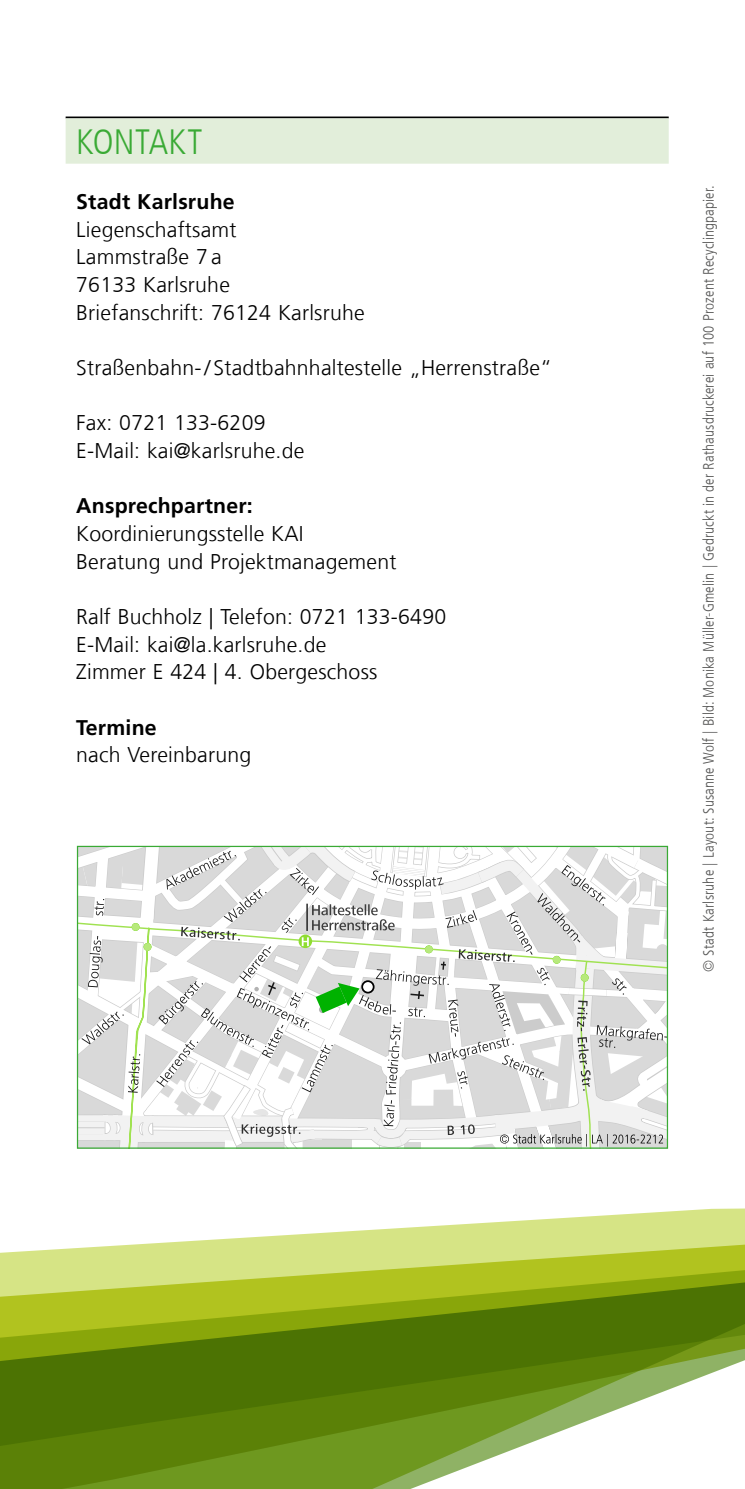
<style>
.page{position:relative;width:745px;height:1489px;background:#fff}
.page>*{position:absolute;margin:0;border:0;box-sizing:border-box;transform-origin:0 0}
.t1{font:300 condensed 35px "Frutiger For Karlsruhe";letter-spacing:.01em;color:#3aaa35}
.t2{font:300 21.25px/27.8px "Frutiger For Karlsruhe";letter-spacing:.01em;color:#000}
.t3{font:700 21.25px "Frutiger For Karlsruhe";letter-spacing:.01em;color:#000}
.t4{font:300 condensed 15px "Frutiger For Karlsruhe";letter-spacing:.01em;color:#575756}
</style>
<div class="page">
<svg style="left:0;top:979px;width:744px;height:509px"></svg>
<hr style="left:66px;top:116px;width:602px;height:2px;background:#000">
<div style="left:66px;top:118px;width:602px;height:46px;background:#e2eeda"></div>
<svg style="left:79px;top:847px;width:586px;height:299px"></svg>
<h1 class="t1" style="left:76px;top:122px;width:127px">KONTAKT</h1>
<p class="t3" style="left:76px;top:189px;width:160px">Stadt Karlsruhe</p>
<p class="t2" style="left:76px;top:216px;width:290px">Liegenschaftsamt<br>Lammstraße 7 a<br>76133 Karlsruhe<br>Briefanschrift: 76124 Karlsruhe</p>
<p class="t2" style="left:76px;top:354px;width:477px">Straßenbahn-/ Stadtbahnhaltestelle „Herrenstraße“</p>
<p class="t2" style="left:76px;top:409px;width:229px">Fax: 0721 133-6209<br>E-Mail: kai@karlsruhe.de</p>
<p class="t3" style="left:76px;top:493px;width:178px">Ansprechpartner:</p>
<p class="t2" style="left:76px;top:520px;width:321px">Koordinierungsstelle KAI<br>Beratung und Projektmanagement</p>
<p class="t2" style="left:76px;top:603px;width:371px">Ralf Buchholz | Telefon: 0721 133-6490<br>E-Mail: kai@la.karlsruhe.de<br>Zimmer E 424 | 4. Obergeschoss</p>
<p class="t3" style="left:76px;top:714px;width:82px">Termine</p>
<p class="t2" style="left:76px;top:741px;width:176px">nach Vereinbarung</p>
<p class="t4" style="left:699px;top:971px;width:787px;rotate:-90deg">© Stadt Karlsruhe | Layout: Susanne Wolf | Bild: Monika Müller-Gmelin | Gedruckt in der Rathausdruckerei auf 100 Prozent Recyclingpapier.</p>
</div>
